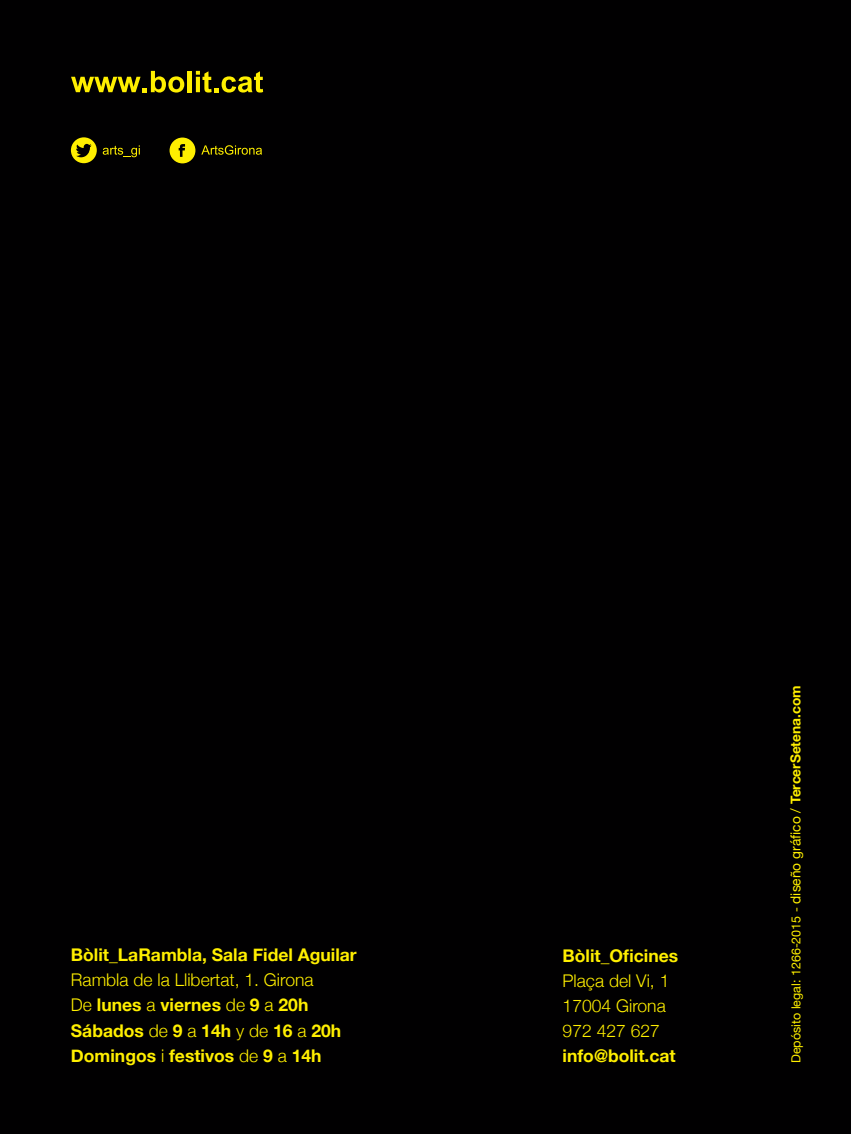
<style>
.page{position:relative;width:851px;height:1134px;background:#fff}
.page>*{position:absolute;margin:0;border:0;box-sizing:border-box;transform-origin:0 0}
.t1{font:700 17.5px/25px "Helvetica Neue";color:#ffef00}
.t2{font:300 17.5px/25px "Helvetica Neue";color:#ffef00}
.t3{font:12.5px "Helvetica Neue";color:#ffef00}
.s1{font-weight:300}
.s2{font-size:13.75px}
.s3{font-weight:700;font-size:13.75px}
</style>
<div class="page">
<div style="left:0;top:0;width:850px;height:1134px;background:#010001"></div>
<svg style="left:71px;top:71px;width:113px;height:22px"></svg>
<div style="left:187px;top:71px;width:5px;height:21px;background:#ffef00"></div>
<svg style="left:196px;top:71px;width:67px;height:22px"></svg>
<svg style="left:103px;top:145px;width:37px;height:12px"></svg>
<svg style="left:71px;top:137px;width:26px;height:26px"></svg>
<svg style="left:201px;top:145px;width:61px;height:10px"></svg>
<svg style="left:169px;top:138px;width:26px;height:25px"></svg>
<p class="t1" style="left:71px;top:942px;width:287px">Bòlit_LaRambla, Sala Fidel Aguilar</p>
<p class="t1" style="left:71px;top:967px;width:272px"><span class="s1">Rambla de la Llibertat, 1. Girona<br>De</span> lunes <span class="s1">a</span> viernes <span class="s1">de</span> 9 <span class="s1">a</span> 20h<br>Sábados <span class="s1">de</span> 9 <span class="s1">a</span> 14h <span class="s1">y de</span> 16 <span class="s1">a</span> 20h<br>Domingos <span class="s1">i</span> festivos <span class="s1">de</span> 9 <span class="s1">a</span> 14h</p>
<p class="t1" style="left:562px;top:942px;width:117px">Bòlit_Oficines</p>
<p class="t2" style="left:562px;top:967px;width:108px">Plaça del Vi, 1<br>17004 Girona<br>972 427 627</p>
<p class="t1" style="left:562px;top:1042px;width:115px">info@bolit.cat</p>
<p class="t3" style="left:788px;top:1063px;width:379px;rotate:-90deg">Depósito legal: 1266-2015 - <span class="s2">diseño gráfico /</span> <span class="s3">TercerSetena.com</span></p>
</div>
